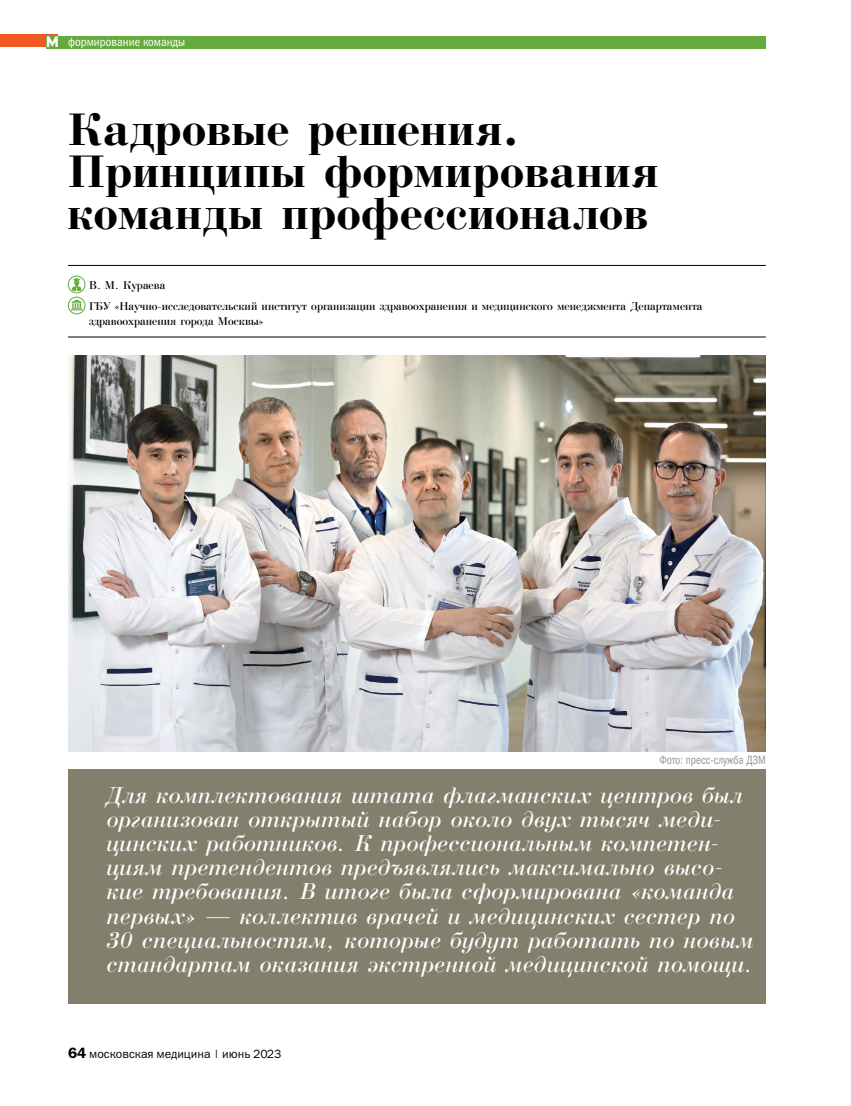
<style>
.page{position:relative;width:851px;height:1106px;background:#fff}
.page>*{position:absolute;margin:0;border:0;box-sizing:border-box;transform-origin:0 0}
.t1{font:48px/42px "Bodoni Bold Cyrillic";letter-spacing:.015em;color:#000}
.t2{font:italic 24px/24px "Bodoni";letter-spacing:.01em;color:#fff}
.t3{font:12px/21px "Bodoni Cyrillic";color:#000}
.t4{font:12px "Franklin Gothic Book ITC";color:#000}
.t5{font:12px "Franklin Gothic Book Cond ITC";color:#939598;scale:.9 1}
.t6{font:12px "Franklin Gothic Book Cond ITC";color:#fff}
.s1{font-family:"Franklin Gothic Demi ITC";font-size:15px}
</style>
<div class="page">
<div style="left:68px;top:769px;width:697px;height:234px;background:#82806d"></div>
<img style="left:68px;top:355px;width:697px;height:396px">
<hr style="left:68px;top:337px;width:697px;height:1px;background:#000">
<svg style="left:72px;top:278px;width:9px;height:13px"></svg>
<div style="left:68px;top:276px;width:17px;height:17px;border:1px solid #64aa3c;border-radius:50%"></div>
<svg style="left:71px;top:299px;width:11px;height:11px"></svg>
<div style="left:68px;top:297px;width:17px;height:17px;border:1px solid #64aa3c;border-radius:50%"></div>
<hr style="left:68px;top:265px;width:697px;height:1px;background:#000">
<div style="left:0;top:34px;width:45px;height:13px;background:#f15a22"></div>
<svg style="left:45px;top:34px;width:13px;height:13px"></svg>
<div style="left:47px;top:36px;width:718px;height:13px;background:#64aa3c"></div>
<svg style="left:47px;top:36px;width:11px;height:11px"></svg>
<p class="t6" style="left:68px;top:35px;width:119px">формирование команды</p>
<h1 class="t1" style="left:68px;top:109px;width:592px">Кадровые решения.<br>Принципы формирования команды профессионалов</h1>
<p class="t3" style="left:89px;top:274px;width:615px">В. М. Кураева<br>ГБУ «Научно-исследовательский институт организации здравоохранения и медицинского менеджмента Департамента</p>
<p class="t3" style="left:89px;top:310px;width:176px">здравоохранения города Москвы»</p>
<p class="t5" style="left:659px;top:753px;width:120px">Фото: пресс-служба ДЗМ</p>
<p class="t2" style="left:107px;top:784px;width:648px">Для комплектования штата флагманских центров был организован открытый набор около двух тысяч меди&shy;цинских работников. К профессиональным компетен&shy;циям претендентов предъявлялись максимально высо&shy;кие требования. В итоге была сформирована «команда первых» — коллектив врачей и медицинских сестер по 30 специальностям, которые будут работать по новым стандартам оказания экстренной медицинской помощи.</p>
<p class="t4" style="left:68px;top:1045px;width:215px"><span class="s1">64</span> московская медицина | июнь 2023</p>
</div>
